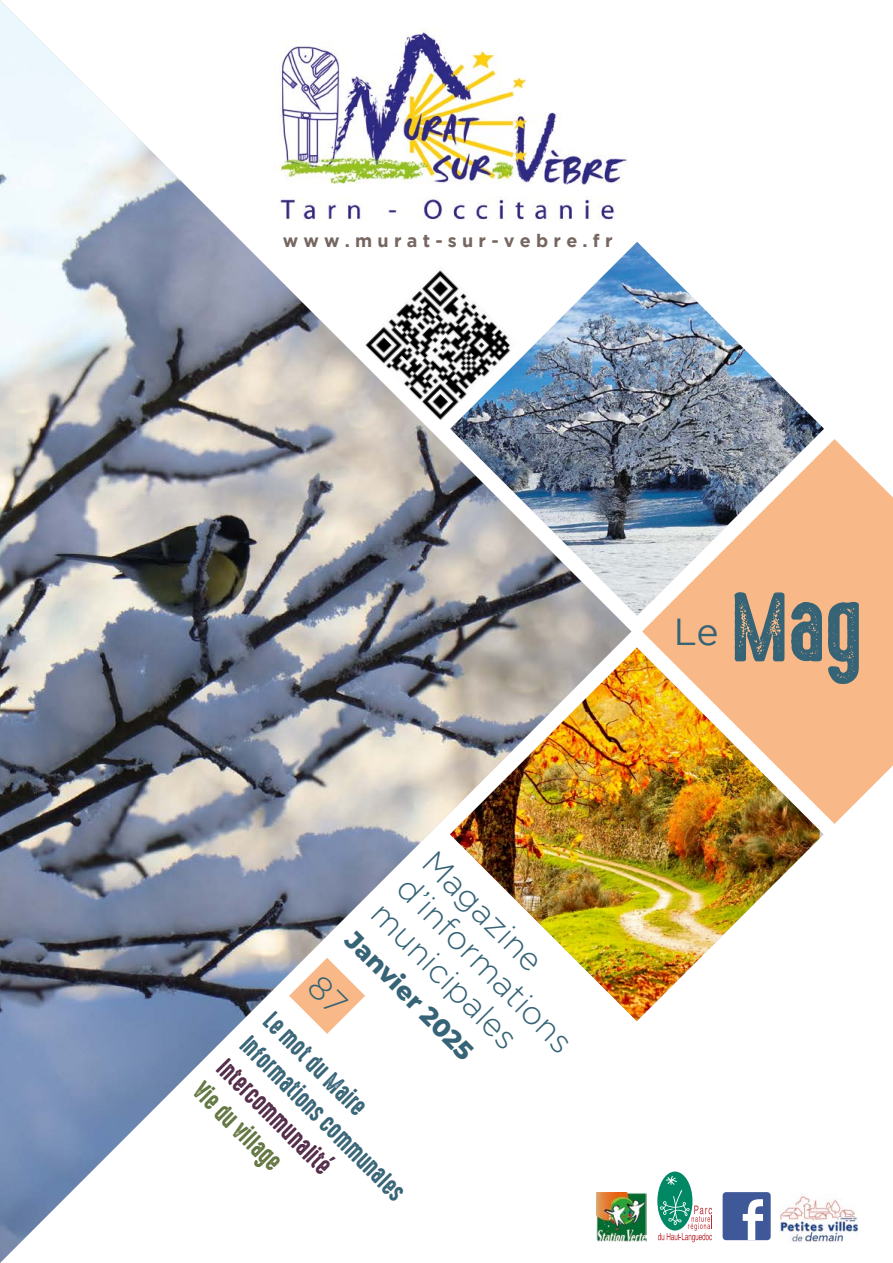
<style>
.page{position:relative;width:893px;height:1263px;background:#fff}
.page>*{position:absolute;margin:0;border:0;box-sizing:border-box;transform-origin:0 0}
.t1{font:88.5px "High Voltage Rough";color:#366376}
.t2{font:37.5px "Gotham";color:#366376}
.t3{font:300 33px/36.3px "Gotham";color:#366376}
.t4{font:800 25.35px "Montserrat";color:#366376}
.t5{font:24px/33px "High Voltage Rough";color:#366376}
.t6{font:24px "High Voltage Rough";color:#512a47}
.t7{font:24px "High Voltage Rough";color:#617540}
.t8{font:700 18px "Gotham";letter-spacing:.29em;color:#756660}
</style>
<div class="page">
<img style="left:0;top:0;width:631px;height:1263px">
<svg style="left:642px;top:439px;width:251px;height:385px;background:#f8bf94"></svg>
<img style="left:450px;top:647px;width:370px;height:374px">
<img style="left:450px;top:242px;width:374px;height:374px">
<img style="left:596px;top:1192px;width:51px;height:49px">
<svg style="left:657px;top:1171px;width:35px;height:59px"></svg>
<svg style="left:658px;top:1176px;width:54px;height:66px"></svg>
<div style="left:723px;top:1192px;width:48px;height:48px;background:#3e5898;border-radius:3px"></div>
<svg style="left:743px;top:1199px;width:20px;height:41px"></svg>
<img style="left:779px;top:1194px;width:80px;height:48px">
<img style="left:273px;top:29px;width:355px;height:196px">
<svg style="left:289px;top:958px;width:76px;height:76px"></svg>
<p class="t8" style="left:283px;top:230px;width:331px">www.murat-sur-vebre.fr</p>
<h3 class="t3" style="left:442px;top:843px;width:235px;rotate:45deg">Magazine d’informations municipales</h3>
<p class="t4" style="left:363px;top:922px;width:171px;rotate:45deg">Janvier 2025</p>
<p class="t5" style="left:280px;top:1005px;width:222px;rotate:45deg">Le mot du Maire<br>Informations communales</p>
<p class="t6" style="left:234px;top:1051px;width:151px;rotate:45deg">Intercommunalité</p>
<p class="t7" style="left:211px;top:1074px;width:114px;rotate:45deg">Vie du village</p>
<h2 class="t2" style="left:674px;top:611px;width:47px">Le</h2>
<h1 class="t1" style="left:730px;top:560px;width:135px">Mag</h1>
</div>
